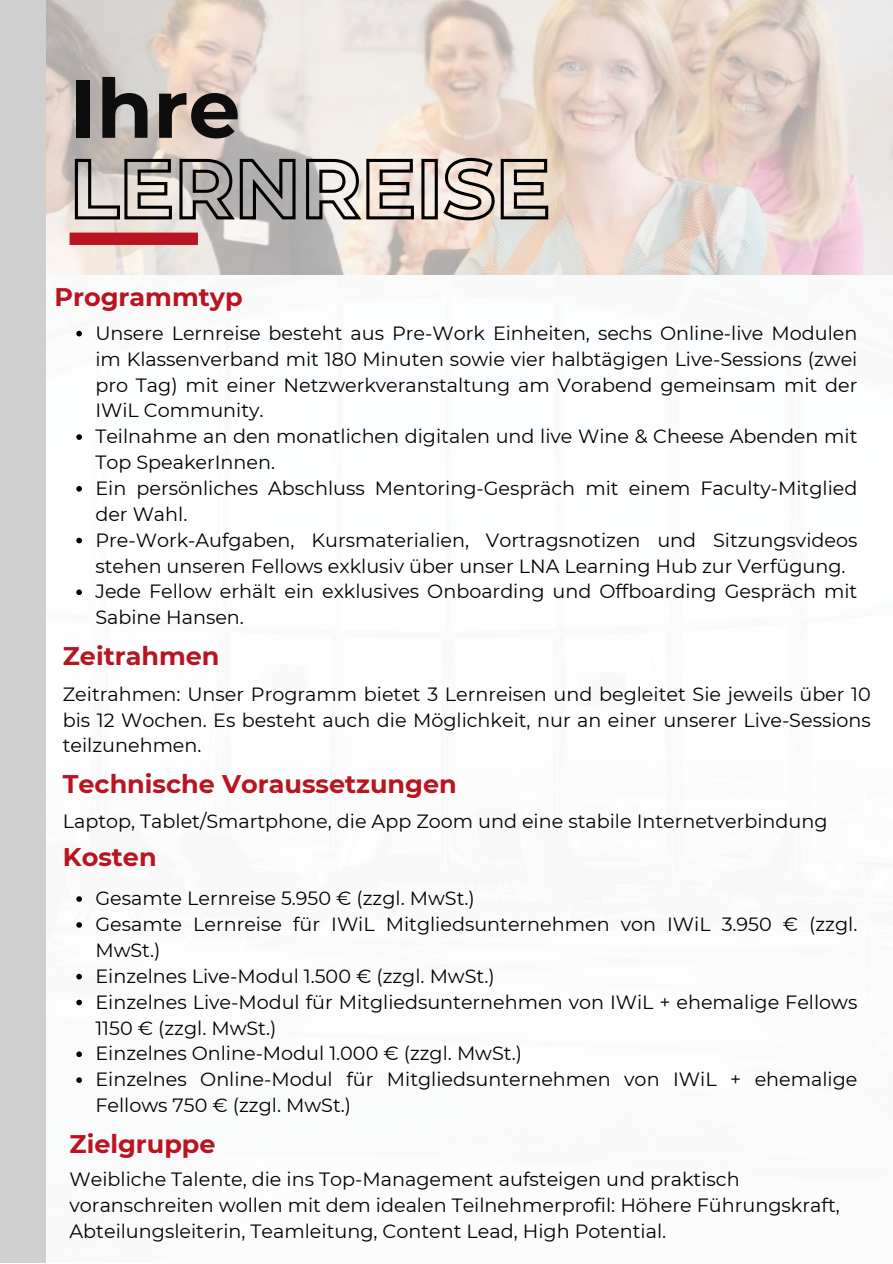
<style>
.page{position:relative;width:893px;height:1264px;background:#fff}
.page>*{position:absolute;margin:0;border:0;box-sizing:border-box;transform-origin:0 0}
.t1{font:700 82.05px "Montserrat";color:#0e0d0d}
.t2{font:700 25.5px "Montserrat";color:#ba1421}
.t3{font:19.2px/25.8px "Montserrat";color:#000}
</style>
<div class="page">
<img style="left:45px;top:0;width:847px;height:274px">
<div style="left:0;top:0;width:45px;height:1262px;background:#d0cfd0"></div>
<div style="left:70px;top:232px;width:128px;height:13px;background:#ba1421"></div>
<svg style="left:73px;top:156px;width:476px;height:66px;background:#a7a19c"></svg>
<svg style="left:76px;top:331px;width:6px;height:5px"></svg>
<svg style="left:76px;top:434px;width:6px;height:6px"></svg>
<svg style="left:76px;top:486px;width:6px;height:5px"></svg>
<svg style="left:76px;top:537px;width:6px;height:6px"></svg>
<svg style="left:76px;top:589px;width:6px;height:6px"></svg>
<svg style="left:76px;top:896px;width:6px;height:5px"></svg>
<svg style="left:76px;top:922px;width:6px;height:5px"></svg>
<svg style="left:76px;top:973px;width:6px;height:6px"></svg>
<svg style="left:76px;top:999px;width:6px;height:6px"></svg>
<svg style="left:76px;top:1051px;width:6px;height:6px"></svg>
<svg style="left:76px;top:1077px;width:6px;height:5px"></svg>
<p class="t1" style="left:70px;top:58px;width:172px">Ihre</p>
<p class="t2" style="left:54px;top:281px;width:190px">Programmtyp</p>
<p class="t3" style="left:95px;top:320px;width:763px;text-align:justify">Unsere Lernreise besteht aus Pre-Work Einheiten, sechs Online-live Modulen im Klassenverband mit 180 Minuten sowie vier halbtägigen Live-Sessions (zwei pro Tag) mit einer Netzwerkveranstaltung am Vorabend gemeinsam mit der IWiL Community.</p>
<p class="t3" style="left:95px;top:423px;width:763px">Teilnahme an den monatlichen digitalen und live Wine &amp; Cheese Abenden mit<br>Top SpeakerInnen.</p>
<p class="t3" style="left:95px;top:475px;width:763px">Ein persönliches Abschluss Mentoring-Gespräch mit einem Faculty-Mitglied der Wahl.</p>
<p class="t3" style="left:95px;top:527px;width:763px">Pre-Work-Aufgaben, Kursmaterialien, Vortragsnotizen und Sitzungsvideos stehen unseren Fellows exklusiv über unser LNA Learning Hub zur Verfügung.</p>
<p class="t3" style="left:95px;top:578px;width:763px">Jede Fellow erhält ein exklusives Onboarding und Offboarding Gespräch mit<br>Sabine Hansen.</p>
<p class="t2" style="left:63px;top:640px;width:158px">Zeitrahmen</p>
<p class="t3" style="left:63px;top:681px;width:809px;text-align:justify">Zeitrahmen: Unser Programm bietet 3 Lernreisen und begleitet Sie jeweils über 10 bis 12 Wochen. Es besteht auch die Möglichkeit, nur an einer unserer Live-Sessions teilzunehmen.</p>
<p class="t2" style="left:63px;top:768px;width:395px">Technische Voraussetzungen</p>
<p class="t3" style="left:63px;top:807px;width:766px">Laptop, Tablet/Smartphone, die App Zoom und eine stabile Internetverbindung</p>
<p class="t2" style="left:63px;top:841px;width:95px">Kosten</p>
<p class="t3" style="left:95px;top:885px;width:381px">Gesamte Lernreise 5.950 € (zzgl. MwSt.)</p>
<p class="t3" style="left:95px;top:911px;width:763px">Gesamte Lernreise für IWiL Mitgliedsunternehmen von IWiL 3.950 € (zzgl.<br>MwSt.)</p>
<p class="t3" style="left:95px;top:963px;width:401px">Einzelnes Live-Modul 1.500 € (zzgl. MwSt.)</p>
<p class="t3" style="left:95px;top:988px;width:763px">Einzelnes Live-Modul für Mitgliedsunternehmen von IWiL + ehemalige Fellows<br>1150 € (zzgl. MwSt.)</p>
<p class="t3" style="left:95px;top:1040px;width:428px">Einzelnes Online-Modul 1.000 € (zzgl. MwSt.)</p>
<p class="t3" style="left:95px;top:1066px;width:763px">Einzelnes Online-Modul für Mitgliedsunternehmen von IWiL + ehemalige<br>Fellows 750 € (zzgl. MwSt.)</p>
<p class="t2" style="left:70px;top:1128px;width:148px">Zielgruppe</p>
<p class="t3" style="left:70px;top:1166px;width:771px">Weibliche Talente, die ins Top-Management aufsteigen und praktisch voranschreiten wollen mit dem idealen Teilnehmerprofil: Höhere Führungskraft,<br>Abteilungsleiterin, Teamleitung, Content Lead, High Potential.</p>
</div>
